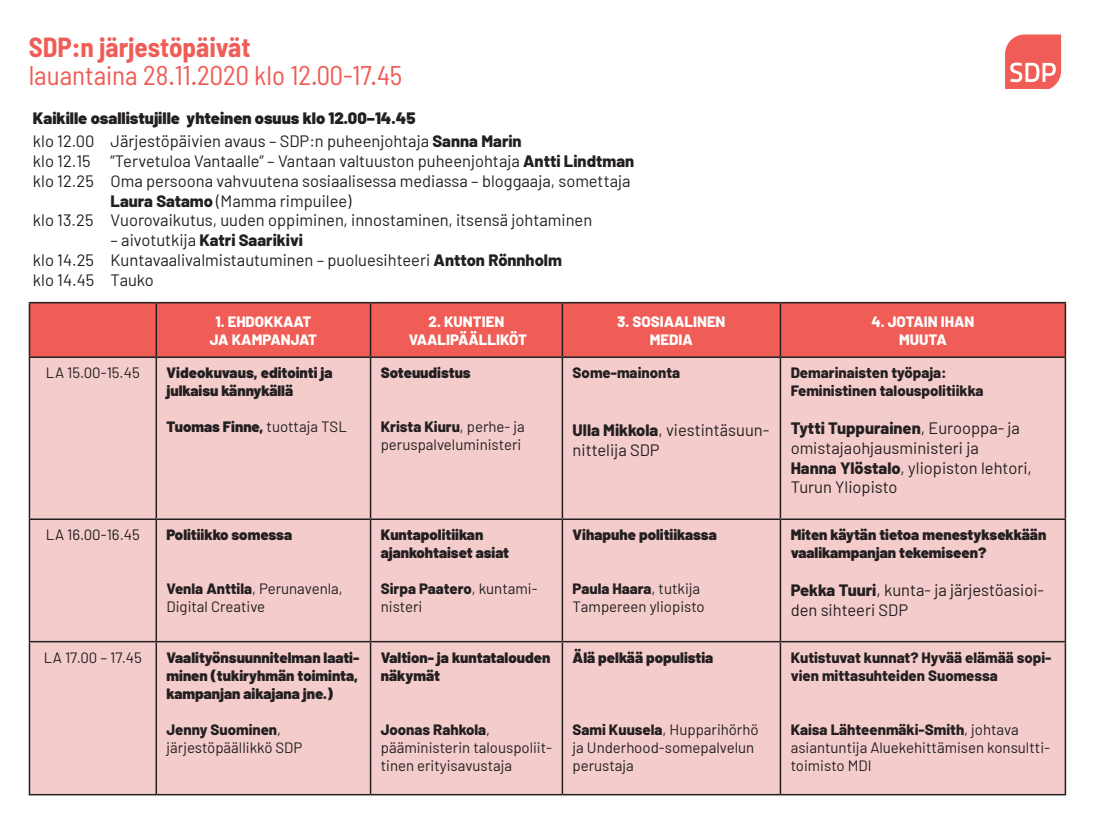
<style>
.page{position:relative;width:1093px;height:825px;background:#fff}
.page>*{position:absolute;margin:0;border:0;box-sizing:border-box;transform-origin:0 0}
.t1{font:semi-condensed 27px "Barlow";color:#ef5d56}
.t2{font:700 semi-condensed 27px "Barlow";color:#ef5d56}
.Puhuja{font:16.5px/19.8px "Barlow";color:#231f20}
.Puhuja-2{font:900 16.5px "Barlow";color:#231f20}
.Puhuja-3{font:800 16.5px "Barlow";color:#231f20}
.Puhuja-4{font:15px/18px "Barlow";color:#231f20}
.Alustusten_otsikot{font:900 15px/18px "Barlow";color:#231f20;text-align:justify}
.Puhuja-5{font:800 15px/18px "Barlow";color:#231f20}
.Puhuja-6{font:900 15px/18px "Barlow";color:#231f20}
.t3{font:800 15px "Barlow";color:#fff}
.s1{font-weight:800}
.s2{font-weight:400}
</style>
<div class="page">
<div style="left:30px;top:303px;width:1034px;height:53px;background:#ef5d56"></div>
<div style="left:30px;top:358px;width:1034px;height:160px;background:#f4cccb"></div>
<div style="left:30px;top:520px;width:1034px;height:121px;background:#f4cccb"></div>
<div style="left:30px;top:642px;width:1034px;height:152px;background:#f4cccb"></div>
<hr style="left:29px;top:302px;width:127px;height:1px;background:#231f20">
<hr style="left:29px;top:303px;width:1px;height:53px;background:#231f20">
<hr style="left:156px;top:302px;width:214px;height:1px;background:#231f20">
<hr style="left:156px;top:303px;width:1px;height:53px;background:#231f20">
<hr style="left:370px;top:302px;width:192px;height:1px;background:#231f20">
<hr style="left:370px;top:303px;width:1px;height:53px;background:#231f20">
<hr style="left:562px;top:302px;width:218px;height:1px;background:#231f20">
<hr style="left:562px;top:303px;width:1px;height:53px;background:#231f20">
<hr style="left:780px;top:302px;width:286px;height:1px;background:#231f20">
<hr style="left:780px;top:303px;width:1px;height:53px;background:#231f20">
<hr style="left:1064px;top:303px;width:2px;height:53px;background:#231f20">
<hr style="left:29px;top:356px;width:127px;height:2px;background:#231f20">
<hr style="left:29px;top:358px;width:1px;height:160px;background:#231f20">
<hr style="left:156px;top:356px;width:214px;height:2px;background:#231f20">
<hr style="left:156px;top:358px;width:1px;height:160px;background:#231f20">
<hr style="left:370px;top:356px;width:192px;height:2px;background:#231f20">
<hr style="left:370px;top:358px;width:1px;height:160px;background:#231f20">
<hr style="left:562px;top:356px;width:218px;height:2px;background:#231f20">
<hr style="left:562px;top:358px;width:1px;height:160px;background:#231f20">
<hr style="left:780px;top:356px;width:286px;height:2px;background:#231f20">
<hr style="left:780px;top:358px;width:1px;height:160px;background:#231f20">
<hr style="left:1064px;top:358px;width:2px;height:160px;background:#231f20">
<hr style="left:29px;top:518px;width:127px;height:2px;background:#231f20">
<hr style="left:29px;top:520px;width:1px;height:121px;background:#231f20">
<hr style="left:156px;top:518px;width:214px;height:2px;background:#231f20">
<hr style="left:156px;top:520px;width:1px;height:121px;background:#231f20">
<hr style="left:370px;top:518px;width:192px;height:2px;background:#231f20">
<hr style="left:370px;top:520px;width:1px;height:121px;background:#231f20">
<hr style="left:562px;top:518px;width:218px;height:2px;background:#231f20">
<hr style="left:562px;top:520px;width:1px;height:121px;background:#231f20">
<hr style="left:780px;top:518px;width:286px;height:2px;background:#231f20">
<hr style="left:780px;top:520px;width:1px;height:121px;background:#231f20">
<hr style="left:1064px;top:520px;width:2px;height:121px;background:#231f20">
<hr style="left:29px;top:641px;width:127px;height:1px;background:#231f20">
<hr style="left:29px;top:642px;width:1px;height:152px;background:#231f20">
<hr style="left:156px;top:641px;width:214px;height:1px;background:#231f20">
<hr style="left:156px;top:642px;width:1px;height:152px;background:#231f20">
<hr style="left:370px;top:641px;width:192px;height:1px;background:#231f20">
<hr style="left:370px;top:642px;width:1px;height:152px;background:#231f20">
<hr style="left:562px;top:641px;width:218px;height:1px;background:#231f20">
<hr style="left:562px;top:642px;width:1px;height:152px;background:#231f20">
<hr style="left:780px;top:641px;width:286px;height:1px;background:#231f20">
<hr style="left:780px;top:642px;width:1px;height:152px;background:#231f20">
<hr style="left:1064px;top:642px;width:2px;height:152px;background:#231f20">
<hr style="left:29px;top:794px;width:127px;height:1px;background:#231f20">
<hr style="left:156px;top:794px;width:214px;height:1px;background:#231f20">
<hr style="left:370px;top:794px;width:192px;height:1px;background:#231f20">
<hr style="left:562px;top:794px;width:218px;height:1px;background:#231f20">
<hr style="left:780px;top:794px;width:286px;height:1px;background:#231f20">
<svg style="left:1005px;top:35px;width:56px;height:54px;background:#f27973"></svg>
<p class="t2" style="left:29px;top:30px;width:223px">SDP:n järjestöpäivät</p>
<p class="t1" style="left:29px;top:59px;width:375px">lauantaina 28.11.2020 klo 12.00-17.45</p>
<p class="Puhuja-2" style="left:33px;top:106px;width:384px">Kaikille osallistujille yhteinen osuus klo 12.00–14.45</p>
<p class="Puhuja" style="left:33px;top:130px;width:63px">klo 12.00</p>
<p class="Puhuja" style="left:33px;top:150px;width:59px">klo 12.15</p>
<p class="Puhuja" style="left:33px;top:170px;width:62px">klo 12.25</p>
<p class="Puhuja" style="left:33px;top:209px;width:62px">klo 13.25</p>
<p class="Puhuja" style="left:33px;top:249px;width:63px">klo 14.25</p>
<p class="Puhuja" style="left:33px;top:269px;width:63px">klo 14.45</p>
<p class="Puhuja" style="left:111px;top:130px;width:413px">Järjestöpäivien avaus – SDP:n puheenjohtaja <span class="s1">Sanna Marin</span></p>
<p class="Puhuja" style="left:111px;top:150px;width:525px">”Tervetuloa Vantaalle” – Vantaan valtuuston puheenjohtaja <span class="s1">Antti Lindtman</span></p>
<p class="Puhuja" style="left:111px;top:170px;width:521px">Oma persoona vahvuutena sosiaalisessa mediassa – bloggaaja, somettaja</p>
<p class="Puhuja" style="left:111px;top:190px;width:242px"><span class="s1">Laura Satamo</span> (Mamma rimpuilee)</p>
<p class="Puhuja" style="left:111px;top:209px;width:483px">Vuorovaikutus, uuden oppiminen, innostaminen, itsensä johtaminen</p>
<p class="Puhuja-3" style="left:111px;top:228px;width:194px"><span class="s2">– aivotutkija</span> Katri Saarikivi</p>
<p class="Puhuja" style="left:111px;top:249px;width:453px">Kuntavaalivalmistautuminen – puoluesihteeri <span class="s1">Antton Rönnholm</span></p>
<p class="Puhuja" style="left:111px;top:269px;width:45px">Tauko</p>
<p class="t3" style="left:215px;top:310px;width:98px">1. EHDOKKAAT</p>
<p class="t3" style="left:210px;top:328px;width:109px">JA KAMPANJAT</p>
<p class="t3" style="left:429px;top:310px;width:77px">2. KUNTIEN</p>
<p class="t3" style="left:409px;top:328px;width:120px">VAALIPÄÄLLIKÖT</p>
<p class="t3" style="left:617px;top:310px;width:110px">3. SOSIAALINEN</p>
<p class="t3" style="left:650px;top:328px;width:45px">MEDIA</p>
<p class="Puhuja-4" style="left:46px;top:363px;width:95px">LA 15.00-15.45</p>
<p class="Puhuja-6" style="left:167px;top:363px;width:167px">Videokuvaus, editointi ja julkaisu kännykällä</p>
<p class="Puhuja-6" style="left:167px;top:417px;width:182px">Tuomas Finne, <span class="s2">tuottaja TSL</span></p>
<p class="Alustusten_otsikot" style="left:381px;top:363px;width:91px">Soteuudistus</p>
<p class="Puhuja-4" style="left:381px;top:417px;width:145px"><span class="s1">Krista Kiuru</span>, perhe- ja peruspalveluministeri</p>
<p class="Puhuja-5" style="left:573px;top:363px;width:109px">Some-mainonta</p>
<p class="Puhuja" style="left:573px;top:419px;width:198px"><span class="s1">Ulla Mikkola</span>, viestintäsuun&shy;nittelija SDP</p>
<p class="Puhuja-4" style="left:46px;top:525px;width:95px">LA 16.00-16.45</p>
<p class="Alustusten_otsikot" style="left:167px;top:525px;width:127px">Politiikko somessa</p>
<p class="Puhuja-4" style="left:167px;top:579px;width:178px"><span class="s1">Venla Anttila</span>, Perunavenla,<br>Digital Creative</p>
<p class="Alustusten_otsikot" style="left:381px;top:525px;width:104px">Kuntapolitiikan</p>
<p class="Alustusten_otsikot" style="left:381px;top:543px;width:130px">ajankohtaiset asiat</p>
<p class="Puhuja-4" style="left:381px;top:579px;width:158px"><span class="s1">Sirpa Paatero</span>, kuntami&shy;nisteri</p>
<p class="Alustusten_otsikot" style="left:573px;top:525px;width:146px">Vihapuhe politiikassa</p>
<p class="Puhuja-5" style="left:573px;top:579px;width:129px">Paula Haara<span class="s2">, tutkija</span></p>
<p class="Puhuja-4" style="left:573px;top:597px;width:134px">Tampereen yliopisto</p>
<p class="Puhuja-4" style="left:44px;top:647px;width:100px">LA 17.00 – 17.45</p>
<p class="Alustusten_otsikot" style="left:167px;top:647px;width:194px">Vaalityönsuunnitelman laati&shy;minen (tukiryhmän toiminta, kampanjan aikajana jne.)</p>
<p class="Puhuja-5" style="left:167px;top:719px;width:116px">Jenny Suominen<span class="s2">,</span></p>
<p class="Puhuja-4" style="left:167px;top:737px;width:137px">järjestöpäällikkö SDP</p>
<p class="Alustusten_otsikot" style="left:381px;top:647px;width:171px">Valtion- ja kuntatalouden näkymät</p>
<p class="Puhuja-5" style="left:381px;top:719px;width:111px">Joonas Rahkola<span class="s2">,</span></p>
<p class="Puhuja-4" style="left:381px;top:737px;width:173px">pääministerin talouspoliit&shy;tinen erityisavustaja</p>
<p class="Alustusten_otsikot" style="left:573px;top:647px;width:142px">Älä pelkää populistia</p>
<p class="Puhuja-4" style="left:573px;top:719px;width:187px"><span class="s1">Sami Kuusela</span>, Hupparihörhö ja Underhood-somepalvelun perustaja</p>
<p class="t3" style="left:871px;top:310px;width:105px">4. JOTAIN IHAN</p>
<p class="t3" style="left:899px;top:328px;width:49px">MUUTA</p>
<p class="Puhuja-5" style="left:791px;top:363px;width:158px">Demarinaisten työpaja:</p>
<p class="Puhuja-5" style="left:791px;top:381px;width:194px">Feministinen talouspolitiikka</p>
<p class="Puhuja" style="left:791px;top:417px;width:231px"><span class="s1">Tytti Tuppurainen</span>, Eurooppa- ja omistajaohjausministeri ja</p>
<p class="Puhuja" style="left:791px;top:456px;width:243px"><span class="s1">Hanna Ylöstalo</span>, yliopiston lehtori,<br>Turun Yliopisto</p>
<p class="Puhuja-6" style="left:791px;top:525px;width:257px">Miten käytän tietoa menestyksekkään vaalikampanjan tekemiseen?</p>
<p class="Puhuja" style="left:791px;top:579px;width:255px"><span class="s1">Pekka Tuuri</span>, kunta- ja järjestöasioi&shy;den sihteeri SDP</p>
<p class="Puhuja-5" style="left:791px;top:647px;width:262px">Kutistuvat kunnat? Hyvää elämää sopi&shy;vien mittasuhteiden Suomessa</p>
<p class="Puhuja-4" style="left:791px;top:719px;width:261px"><span class="s1">Kaisa Lähteenmäki-Smith</span>, johtava asiantuntija Aluekehittämisen konsultti&shy;toimisto MDI</p>
</div>
